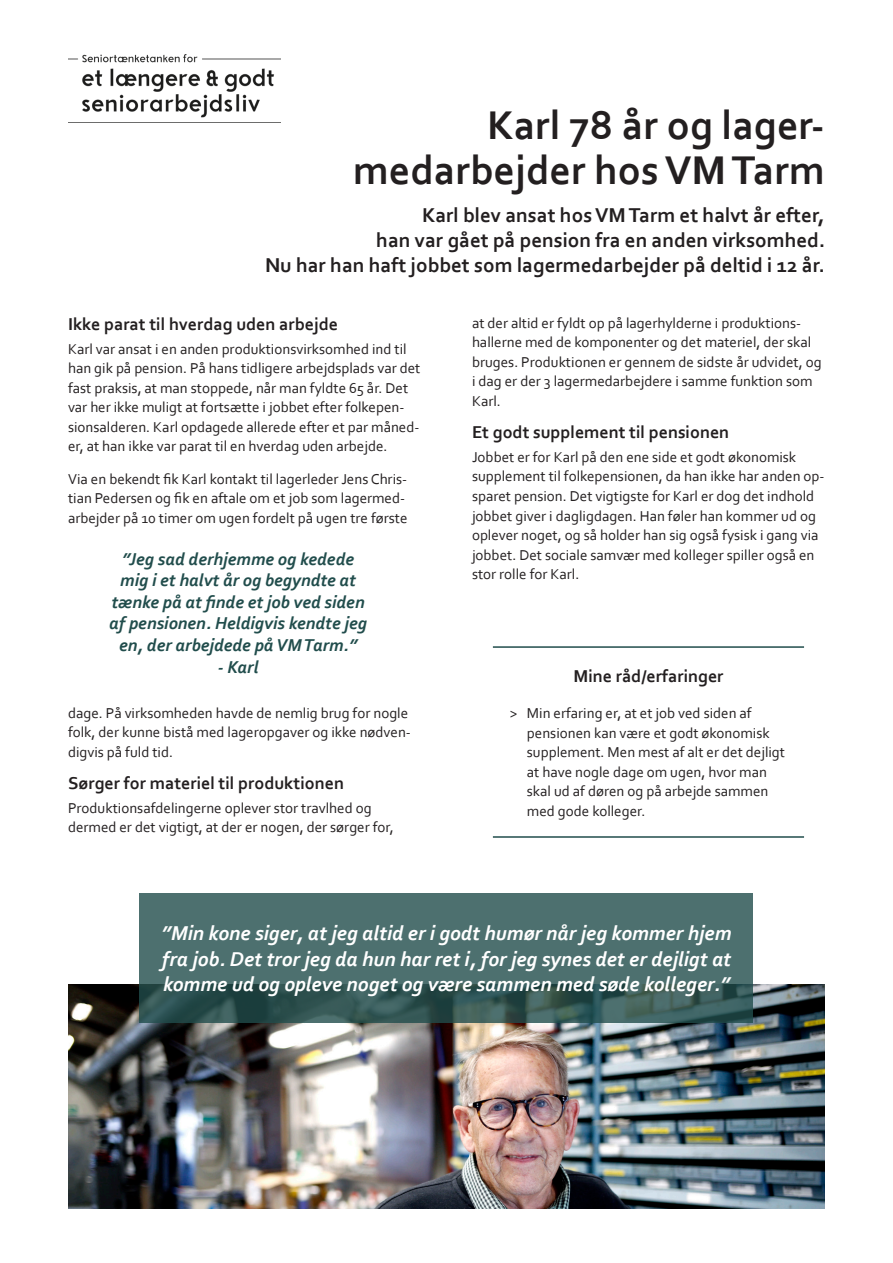
<style>
.page{position:relative;width:893px;height:1263px;background:#fff}
.page>*{position:absolute;margin:0;border:0;box-sizing:border-box;transform-origin:0 0}
.t1{font:700 42px/45px "Corbel";color:#231f20;text-align:right}
.t2{font:italic 700 21px/25.2px "Corbel";color:#fff;text-align:justify}
.t3{font:700 21px/25.2px "Corbel";color:#231f20;text-align:right}
.t4{font:italic 700 18px/21.6px "Corbel";color:#214d4c;text-align:center}
.t5{font:700 18px "Corbel";color:#231f20}
.t6{font:15px/19.5px "Corbel";color:#231f20}
</style>
<div class="page">
<hr style="left:493px;top:646px;width:311px;height:2px;background:#214d4c">
<hr style="left:493px;top:836px;width:311px;height:2px;background:#214d4c">
<img style="left:68px;top:54px;width:213px;height:69px">
<img style="left:68px;top:984px;width:757px;height:225px">
<svg style="left:140px;top:893px;width:613px;height:130px;background:#456766"></svg>
<h1 class="t1" style="left:353px;top:101px;width:473px">Karl 78 år og lager&shy;medarbejder hos VM Tarm</h1>
<p class="t3" style="left:376px;top:202px;width:450px">Karl blev ansat hos VM Tarm et halvt år efter,<br>han var gået på pension fra en anden virksomhed.</p>
<p class="t3" style="left:265px;top:252px;width:561px">Nu har han haft jobbet som lagermedarbejder på deltid i 12 år.</p>
<h2 class="t5" style="left:68px;top:313px;width:271px">Ikke parat til hverdag uden arbejde</h2>
<p class="t6" style="left:68px;top:339px;width:354px">Karl var ansat i en anden produktionsvirksomhed ind til han gik på pension. På hans tidligere arbejdsplads var det fast praksis, at man stoppede, når man fyldte 65 år. Det var her ikke muligt at fortsætte i jobbet efter folkepen&shy;sionsalderen. Karl opdagede allerede efter et par måned&shy;er, at han ikke var parat til en hverdag uden arbejde.</p>
<p class="t6" style="left:68px;top:469px;width:341px">Via en bekendt fik Karl kontakt til lagerleder Jens Chris&shy;tian Pedersen og fik en aftale om et job som lagermed&shy;arbejder på 10 timer om ugen fordelt på ugen tre første</p>
<p class="t4" style="left:109px;top:547px;width:259px">”Jeg sad derhjemme og kedede mig i et halvt år og begyndte at tænke på at finde et job ved siden af pensionen. Heldigvis kendte jeg en, der arbejdede på VM Tarm.”</p>
<p class="t4" style="left:218px;top:655px;width:42px">- Karl</p>
<p class="t6" style="left:68px;top:703px;width:344px">dage. På virksomheden havde de nemlig brug for nogle folk, der kunne bistå med lageropgaver og ikke nødven&shy;digvis på fuld tid.</p>
<h2 class="t5" style="left:68px;top:772px;width:277px">Sørger for materiel til produktionen</h2>
<p class="t6" style="left:68px;top:798px;width:327px">Produktionsafdelingerne oplever stor travlhed og dermed er det vigtigt, at der er nogen, der sørger for,</p>
<p class="t6" style="left:472px;top:313px;width:351px">at der altid er fyldt op på lagerhylderne i produktions&shy;hallerne med de komponenter og det materiel, der skal bruges. Produktionen er gennem de sidste år udvidet, og i dag er der 3 lagermedarbejdere i samme funktion som Karl.</p>
<h2 class="t5" style="left:472px;top:421px;width:259px">Et godt supplement til pensionen</h2>
<p class="t6" style="left:472px;top:447px;width:354px">Jobbet er for Karl på den ene side et godt økonomisk supplement til folkepensionen, da han ikke har anden op&shy;sparet pension. Det vigtigste for Karl er dog det indhold jobbet giver i dagligdagen. Han føler han kommer ud og oplever noget, og så holder han sig også fysisk i gang via jobbet. Det sociale samvær med kolleger spiller også en stor rolle for Karl.</p>
<h2 class="t5" style="left:573px;top:664px;width:152px">Mine råd/erfaringer</h2>
<p class="t6" style="left:527px;top:703px;width:260px;text-indent:-17px">&gt; Min erfaring er, at et job ved siden af pensionen kan være et godt økonomisk supplement. Men mest af alt er det dejligt at have nogle dage om ugen, hvor man skal ud af døren og på arbejde sammen med gode kolleger.</p>
<h2 class="t2" style="left:161px;top:920px;width:572px">”Min kone siger, at jeg altid er i godt humør når jeg kommer hjem fra job. Det tror jeg da hun har ret i, for jeg synes det er dejligt at komme ud og opleve noget og være sammen med søde kolleger.”</h2>
</div>
